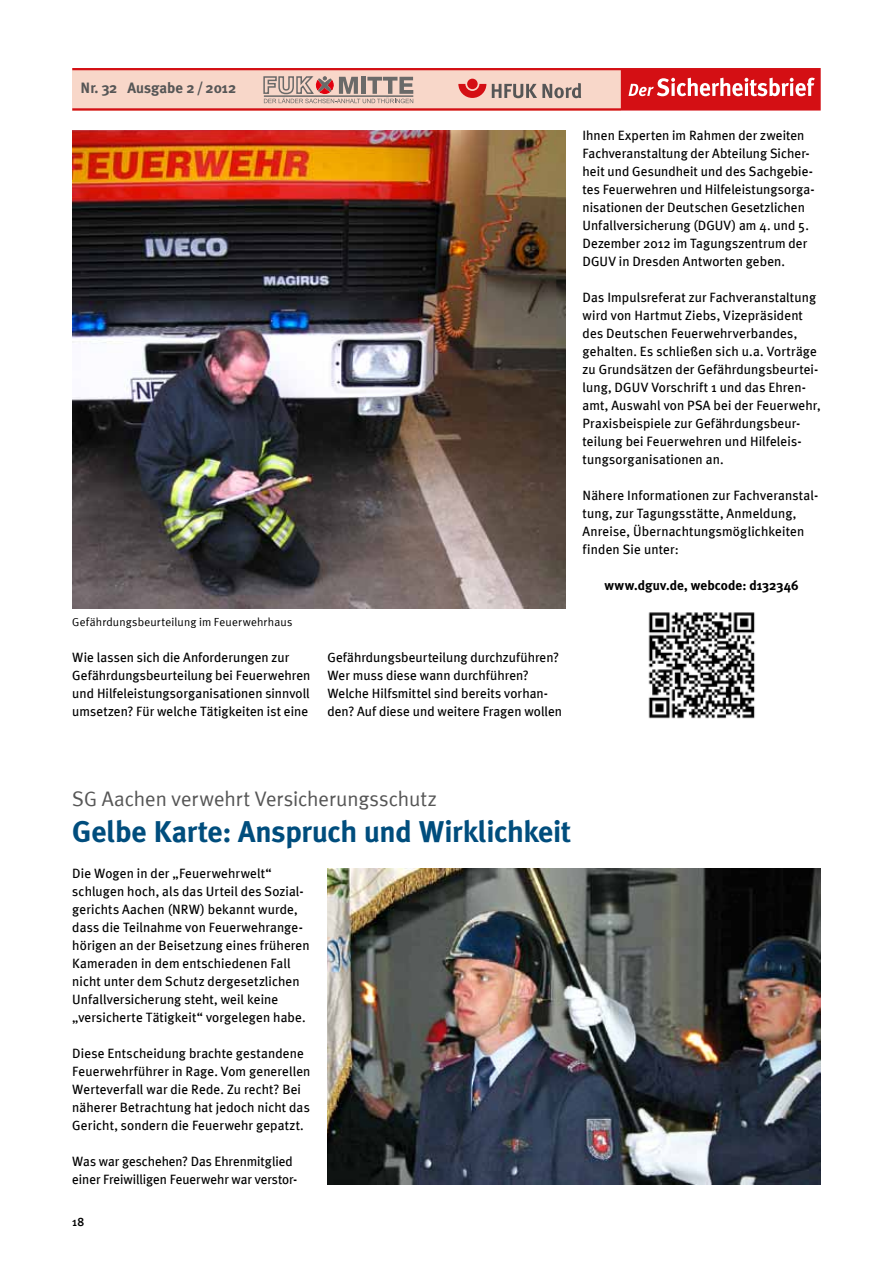
<style>
.page{position:relative;width:893px;height:1263px;background:#fff}
.page>*{position:absolute;margin:0;border:0;box-sizing:border-box;transform-origin:0 0}
.t1{font:700 30px "Meta Plus";letter-spacing:-.01em;color:#004d7d}
.t2{font:21px "Meta Plus Normal";letter-spacing:-.005em;color:#565656}
.t3{font:700 15px "Meta Plus";color:#565656}
.t4{font:13.5px/18px "Meta Plus";letter-spacing:.005em;color:#000}
.t5{font:700 13.5px "Meta Plus";letter-spacing:.005em;color:#000}
.t6{font:500 12px "Meta Plus";color:#000}
.t7{font:11.7px "Meta Plus Normal";letter-spacing:.015em;color:#000}
</style>
<div class="page">
<svg style="left:72px;top:68px;width:749px;height:43px;background:#e2928b"></svg>
<img style="left:648px;top:612px;width:107px;height:107px">
<img style="left:327px;top:869px;width:494px;height:315px">
<img style="left:72px;top:130px;width:494px;height:478px">
<p class="t3" style="left:81px;top:79px;width:157px">Nr. 32 Ausgabe 2/2012</p>
<p class="t7" style="left:72px;top:615px;width:222px">Gefährdungsbeurteilung im Feuerwehrhaus</p>
<p class="t4" style="left:72px;top:649px;width:240px">Wie lassen sich die Anforderungen zur Gefährdungsbeurteilung bei Feuerwehren und Hilfeleistungsorganisationen sinnvoll umsetzen? Für welche Tätigkeiten ist eine</p>
<p class="t4" style="left:327px;top:648px;width:236px">Gefährdungsbeurteilung durchzuführen?<br>Wer muss diese wann durchführen?<br>Welche Hilfsmittel sind bereits vorhan&shy;den? Auf diese und weitere Fragen wollen</p>
<p class="t4" style="left:583px;top:126px;width:234px">Ihnen Experten im Rahmen der zweiten Fachveranstaltung der Abteilung Sicher&shy;heit und Gesundheit und des Sachgebie&shy;tes Feuerwehren und Hilfeleistungsorga&shy;nisationen der Deutschen Gesetzlichen Unfallversicherung (DGUV) am 4. und 5.<br>Dezember 2012 im Tagungszentrum der DGUV in Dresden Antworten geben.</p>
<p class="t4" style="left:583px;top:288px;width:240px">Das Impulsreferat zur Fachveranstaltung wird von Hartmut Ziebs, Vizepräsident des Deutschen Feuerwehrverbandes, gehalten. Es schließen sich u.a. Vorträge zu Grundsätzen der Gefährdungsbeurtei&shy;lung, DGUV Vorschrift 1 und das Ehren&shy;amt, Auswahl von PSA bei der Feuerwehr, Praxisbeispiele zur Gefährdungsbeur&shy;teilung bei Feuerwehren und Hilfeleis&shy;tungsorganisationen an.</p>
<p class="t4" style="left:583px;top:486px;width:237px">Nähere Informationen zur Fachveranstal&shy;tung, zur Tagungsstätte, Anmeldung, Anreise, Übernachtungsmöglichkeiten finden Sie unter:</p>
<p class="t5" style="left:604px;top:578px;width:196px">www.dguv.de, webcode: d132346</p>
<h2 class="t2" style="left:72px;top:787px;width:366px">SG Aachen verwehrt Versicherungsschutz</h2>
<h1 class="t1" style="left:72px;top:815px;width:500px">Gelbe Karte: Anspruch und Wirklichkeit</h1>
<p class="t4" style="left:72px;top:865px;width:239px">Die Wogen in der „Feuerwehrwelt“ schlugen hoch, als das Urteil des Sozial&shy;gerichts Aachen (NRW) bekannt wurde, dass die Teilnahme von Feuerwehrange&shy;hörigen an der Beisetzung eines früheren Kameraden in dem entschiedenen Fall nicht unter dem Schutz dergesetzlichen Unfallversicherung steht, weil keine „versicherte Tätigkeit“ vorgelegen habe.</p>
<p class="t4" style="left:72px;top:1044px;width:240px">Diese Entscheidung brachte gestandene Feuerwehrführer in Rage. Vom generellen Werteverfall war die Rede. Zu recht? Bei näherer Betrachtung hat jedoch nicht das Gericht, sondern die Feuerwehr gepatzt.</p>
<p class="t4" style="left:72px;top:1153px;width:227px">Was war geschehen? Das Ehrenmitglied einer Freiwilligen Feuerwehr war verstor-</p>
<p class="t6" style="left:72px;top:1215px;width:14px">18</p>
</div>
